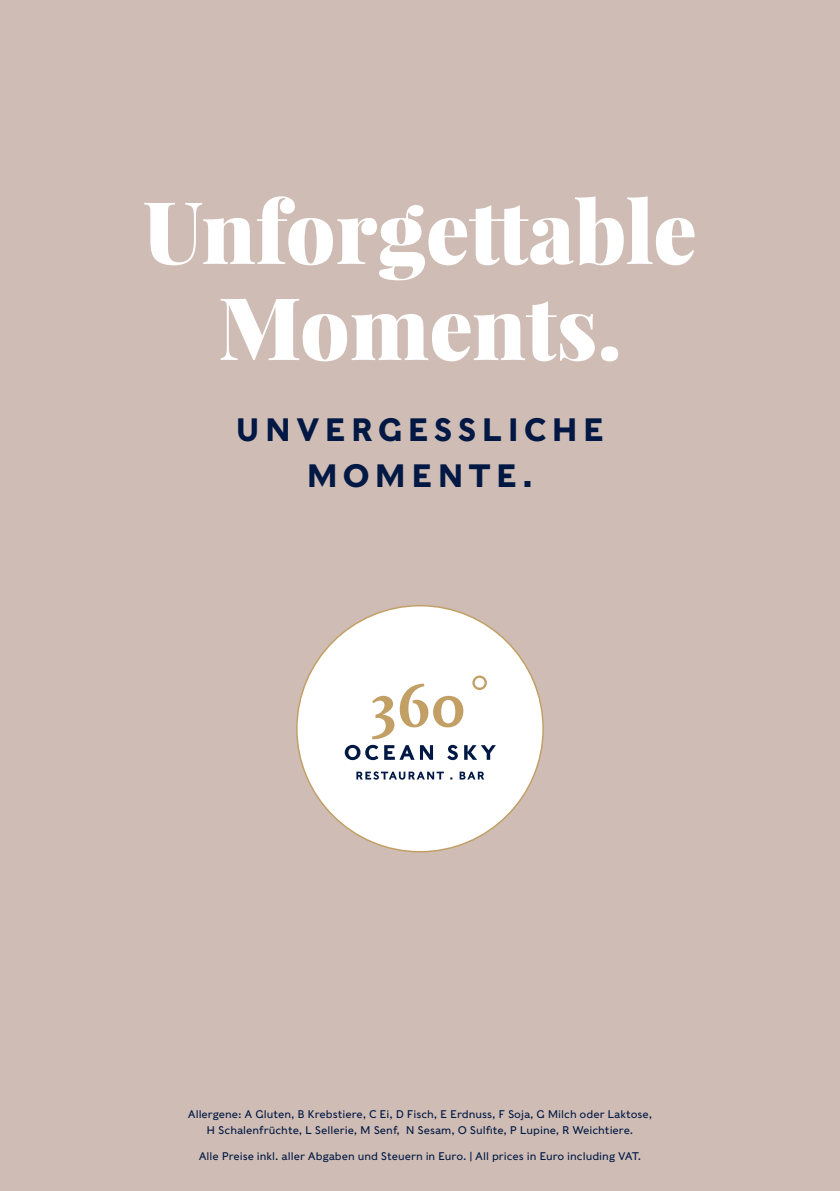
<style>
.page{position:relative;width:840px;height:1191px;background:#fff}
.page>*{position:absolute;margin:0;border:0;box-sizing:border-box;transform-origin:0 0}
.t1{font:900 86.6px/96px "Playfair Display";color:#fff;text-align:center}
.t2{font:500 32px/46px "Caslons Egyptian";letter-spacing:.15em;color:#001843;text-align:center}
.t3{font:11px/16px "Caslons Egyptian";color:#001843;text-align:center}
</style>
<div class="page">
<div style="left:0;top:0;width:839px;height:1191px;background:#cfbcb4"></div>
<svg style="left:296px;top:605px;width:247px;height:247px;fill:#fff"></svg>
<svg style="left:372px;top:683px;width:91px;height:56px"></svg>
<svg style="left:344px;top:745px;width:34px;height:15px"></svg>
<svg style="left:384px;top:745px;width:49px;height:15px"></svg>
<svg style="left:447px;top:745px;width:10px;height:15px"></svg>
<svg style="left:464px;top:745px;width:31px;height:15px"></svg>
<svg style="left:356px;top:771px;width:87px;height:8px"></svg>
<svg style="left:459px;top:771px;width:25px;height:8px"></svg>
<svg style="left:472px;top:675px;width:14px;height:15px"></svg>
<h1 class="t1" style="left:143px;top:182px;width:555px">Unforgettable<br>Moments.</h1>
<h2 class="t2" style="left:235px;top:406px;width:370px">UNVERGESSLICHE<br>MOMENTE.</h2>
<p class="t3" style="left:188px;top:1105px;width:465px">Allergene: A Gluten, B Krebstiere, C Ei, D Fisch, E Erdnuss, F Soja, G Milch oder Laktose,<br>H Schalenfrüchte, L Sellerie, M Senf, N Sesam, O Sulfite, P Lupine, R Weichtiere.</p>
<p class="t3" style="left:199px;top:1147px;width:443px">Alle Preise inkl. aller Abgaben und Steuern in Euro. | All prices in Euro including VAT.</p>
</div>
